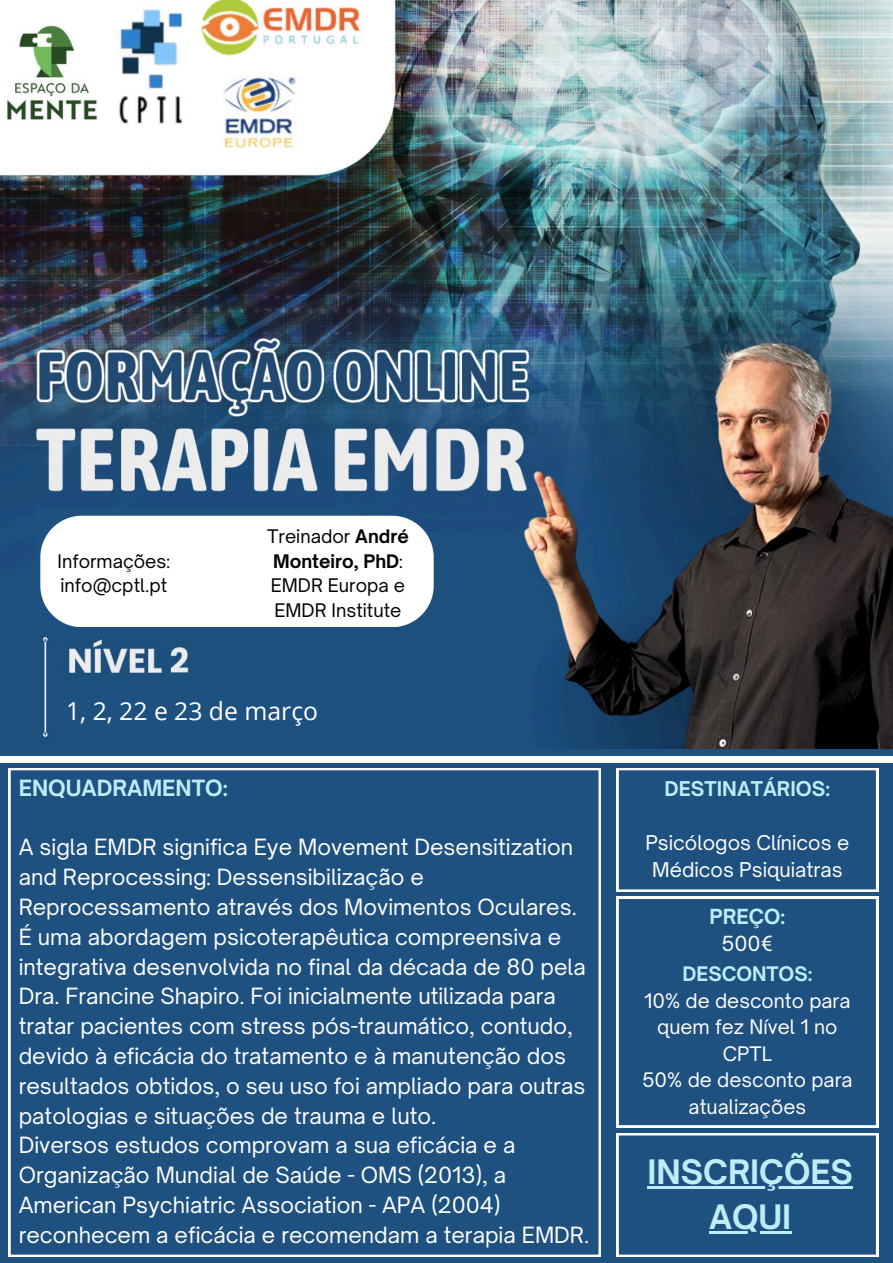
<style>
.page{position:relative;width:893px;height:1263px;background:#fff}
.page>*{position:absolute;margin:0;border:0;box-sizing:border-box;transform-origin:0 0}
.t1{font:700 32.25px "Open Sauce One";color:#beedf8}
.t2{font:24.75px "Open Sans";color:#fff}
.t3{font:21.45px/29.8px "Open Sauce One";color:#fff}
.t4{font:700 21.45px "Open Sauce One";color:#beedf8}
.t5{font:700 19.95px/27.6px "Open Sauce One";color:#beedf8;text-align:center}
.t6{font:19.5px/27px "Open Sauce One";color:#fff;text-align:center}
.t7{font:700 19.5px "Open Sauce One";color:#beedf8}
.t8{font:19.2px/26.4px "Open Sauce One";color:#fff;text-align:center}
.t9{font:700 19.2px "Open Sauce One";color:#beedf8}
.t10{font:17.92px/24.6px "Open Sauce One";color:#000}
.s1{font-weight:700}
.s2{font-weight:400;color:#fff}
</style>
<div class="page">
<div style="left:0;top:748px;width:893px;height:515px;background:#1e5180"></div>
<svg style="left:9px;top:768px;width:592px;height:489px"></svg>
<svg style="left:616px;top:768px;width:262px;height:124px"></svg>
<svg style="left:616px;top:897px;width:262px;height:230px"></svg>
<svg style="left:616px;top:1133px;width:262px;height:124px"></svg>
<div style="left:0;top:756px;width:893px;height:6px;background:#fff"></div>
<img style="left:0;top:0;width:893px;height:748px">
<div style="left:36px;top:507px;width:321px;height:129px;background:#1e5180"></div>
<div style="left:40px;top:516px;width:394px;height:111px;background:#fff;border-radius:42px"></div>
<div style="left:62px;top:688px;width:268px;height:47px;background:#1e5180"></div>
<hr style="left:647px;top:1186px;width:206px;height:3px;background:#beedf8">
<hr style="left:709px;top:1231px;width:82px;height:3px;background:#beedf8">
<p class="t10" style="left:58px;top:549px;width:114px">Informações: info@cptl.pt</p>
<p class="t10" style="left:267px;top:524px;width:143px">Treinador <span class="s1">André<br>Monteiro, PhD</span>:<br>EMDR Europa e<br>EMDR Institute</p>
<p class="t2" style="left:66px;top:694px;width:253px">1, 2, 22 e 23 de março</p>
<h5 class="t4" style="left:19px;top:774px;width:211px">ENQUADRAMENTO:</h5>
<h3 class="t3" style="left:19px;top:832px;width:572px">A sigla EMDR significa Eye Movement Desensitization and Reprocessing: Dessensibilização e Reprocessamento através dos Movimentos Oculares.<br>É uma abordagem psicoterapêutica compreensiva e integrativa desenvolvida no final da década de 80 pela Dra. Francine Shapiro. Foi inicialmente utilizada para tratar pacientes com stress pós-traumático, contudo, devido à eficácia do tratamento e à manutenção dos resultados obtidos, o seu uso foi ampliado para outras patologias e situações de trauma e luto.<br>Diversos estudos comprovam a sua eficácia e a Organização Mundial de Saúde - OMS (2013), a American Psychiatric Association - APA (2004) reconhecem a eficácia e recomendam a terapia EMDR.</h3>
<h5 class="t7" style="left:664px;top:776px;width:167px">DESTINATÁRIOS:</h5>
<h4 class="t6" style="left:645px;top:829px;width:205px">Psicólogos Clínicos e<br>Médicos Psiquiatras</h4>
<p class="t5" style="left:709px;top:902px;width:77px">PREÇO:<br><span class="s2">500€</span></p>
<h2 class="t9" style="left:682px;top:962px;width:131px">DESCONTOS:</h2>
<p class="t8" style="left:644px;top:987px;width:208px">10% de desconto para quem fez Nível 1 no<br>CPTL</p>
<h3 class="t8" style="left:642px;top:1066px;width:212px">50% de desconto para atualizações</h3>
<p class="t1" style="left:647px;top:1152px;width:207px">INSCRIÇÕES</p>
<p class="t1" style="left:709px;top:1197px;width:84px">AQUI</p>
</div>
